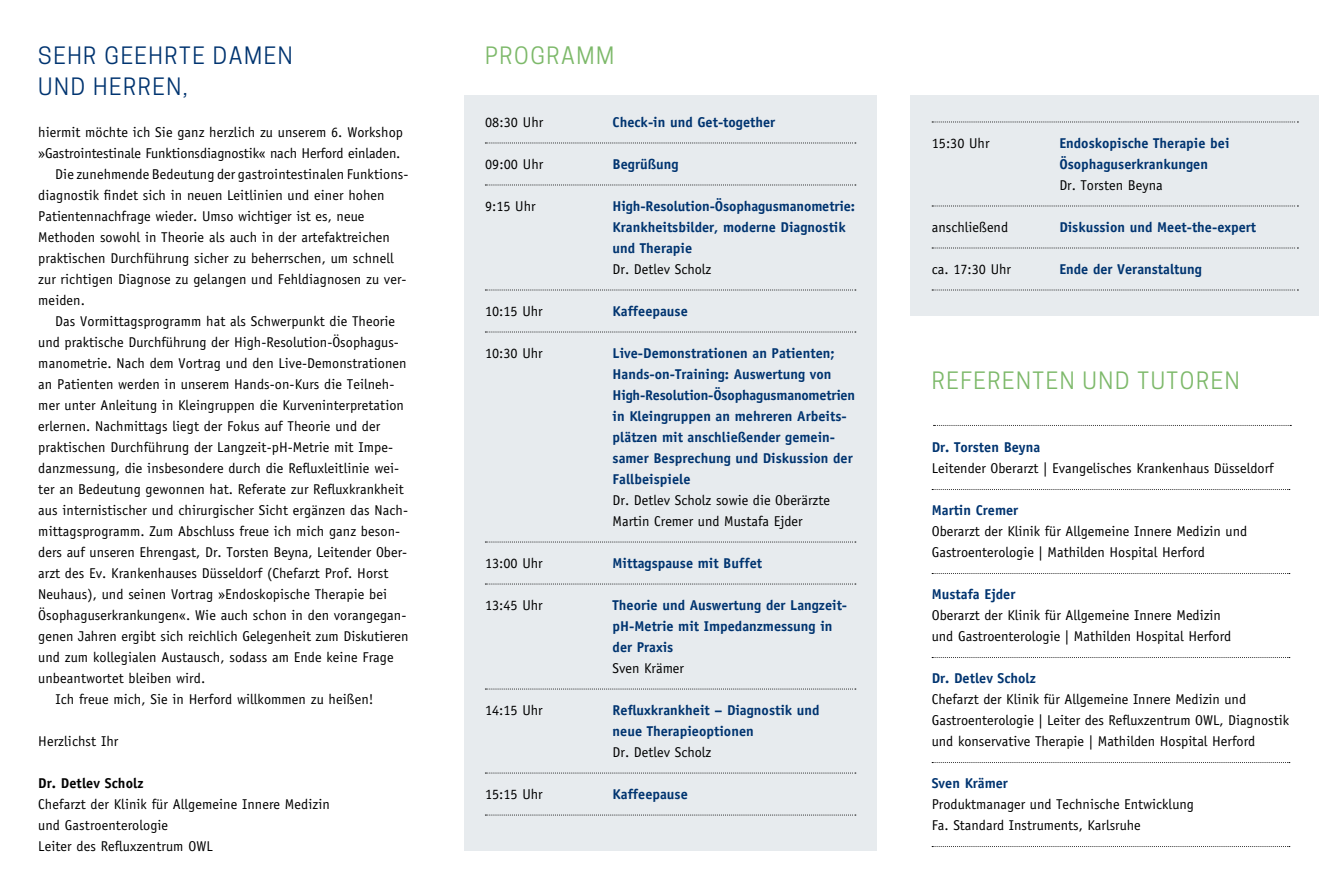
<style>
.page{position:relative;width:1336px;height:893px;background:#fff}
.page>*{position:absolute;margin:0;border:0;box-sizing:border-box;transform-origin:0 0}
.t1{font:22.5px "Cooper Hewitt";letter-spacing:.07em;color:#7db96a}
.t2{font:22.5px/31.5px "Cooper Hewitt";letter-spacing:.07em;color:#003470}
.t3{font:14.25px/21px "Officina Sans";letter-spacing:.005em;color:#000}
.t4{font:700 14.25px/21px "Officina Sans";color:#003470}
.t5{font:700 14.25px "Officina Sans";letter-spacing:.005em;color:#000}
</style>
<div class="page">
<div style="left:463px;top:95px;width:413px;height:755px;background:#e7ebee"></div>
<svg style="left:485px;top:143px;width:370px;height:1px"></svg>
<svg style="left:485px;top:185px;width:370px;height:1px"></svg>
<svg style="left:485px;top:290px;width:370px;height:1px"></svg>
<svg style="left:485px;top:332px;width:370px;height:1px"></svg>
<svg style="left:485px;top:542px;width:370px;height:1px"></svg>
<svg style="left:485px;top:584px;width:370px;height:1px"></svg>
<svg style="left:485px;top:689px;width:370px;height:1px"></svg>
<svg style="left:485px;top:773px;width:370px;height:1px"></svg>
<svg style="left:485px;top:815px;width:370px;height:1px"></svg>
<div style="left:910px;top:95px;width:408px;height:221px;background:#e7ebee"></div>
<svg style="left:931px;top:122px;width:367px;height:1px"></svg>
<svg style="left:931px;top:206px;width:367px;height:1px"></svg>
<svg style="left:931px;top:248px;width:367px;height:1px"></svg>
<svg style="left:931px;top:290px;width:367px;height:1px"></svg>
<svg style="left:931px;top:489px;width:358px;height:1px"></svg>
<svg style="left:931px;top:573px;width:358px;height:1px"></svg>
<svg style="left:931px;top:657px;width:358px;height:1px"></svg>
<svg style="left:931px;top:762px;width:358px;height:1px"></svg>
<svg style="left:931px;top:846px;width:358px;height:1px"></svg>
<svg style="left:933px;top:425px;width:357px;height:1px"></svg>
<h1 class="t2" style="left:38px;top:39px;width:256px">SEHR GEEHRTE DAMEN<br>UND HERREN,</h1>
<p class="t3" style="left:38px;top:122px;width:366px">hiermit möchte ich Sie ganz herzlich zu unserem 6. Workshop</p>
<p class="t3" style="left:38px;top:143px;width:363px">»Gastrointestinale Funktionsdiagnostik« nach Herford einladen.</p>
<p class="t3" style="left:55px;top:164px;width:354px">Die zunehmende Bedeutung der gastrointestinalen Funktions-</p>
<p class="t3" style="left:38px;top:185px;width:348px">diagnostik findet sich in neuen Leitlinien und einer hohen</p>
<p class="t3" style="left:38px;top:206px;width:327px">Patientennachfrage wieder. Umso wichtiger ist es, neue</p>
<p class="t3" style="left:38px;top:227px;width:353px">Methoden sowohl in Theorie als auch in der artefaktreichen</p>
<p class="t3" style="left:38px;top:248px;width:357px">praktischen Durchführung sicher zu beherrschen, um schnell</p>
<p class="t3" style="left:38px;top:269px;width:370px">zur richtigen Diagnose zu gelangen und Fehldiagnosen zu ver-</p>
<p class="t3" style="left:38px;top:290px;width:48px">meiden.</p>
<p class="t3" style="left:55px;top:311px;width:341px">Das Vormittagsprogramm hat als Schwerpunkt die Theorie</p>
<p class="t3" style="left:38px;top:332px;width:362px">und praktische Durchführung der High-Resolution-Ösophagus-</p>
<p class="t3" style="left:38px;top:353px;width:370px">manometrie. Nach dem Vortrag und den Live-Demonstrationen</p>
<p class="t3" style="left:38px;top:374px;width:357px">an Patienten werden in unserem Hands-on-Kurs die Teilneh-</p>
<p class="t3" style="left:38px;top:395px;width:367px">mer unter Anleitung in Kleingruppen die Kurveninterpretation</p>
<p class="t3" style="left:38px;top:416px;width:343px">erlernen. Nachmittags liegt der Fokus auf Theorie und der</p>
<p class="t3" style="left:38px;top:437px;width:356px">praktischen Durchführung der Langzeit-pH-Metrie mit Impe-</p>
<p class="t3" style="left:38px;top:458px;width:362px">danzmessung, die insbesondere durch die Refluxleitlinie wei-</p>
<p class="t3" style="left:38px;top:479px;width:367px">ter an Bedeutung gewonnen hat. Referate zur Refluxkrankheit</p>
<p class="t3" style="left:38px;top:500px;width:371px">aus internistischer und chirurgischer Sicht ergänzen das Nach-</p>
<p class="t3" style="left:38px;top:521px;width:363px">mittagsprogramm. Zum Abschluss freue ich mich ganz beson-</p>
<p class="t3" style="left:38px;top:542px;width:370px">ders auf unseren Ehrengast, Dr. Torsten Beyna, Leitender Ober-</p>
<p class="t3" style="left:38px;top:563px;width:351px">arzt des Ev. Krankenhauses Düsseldorf (Chefarzt Prof. Horst</p>
<p class="t3" style="left:38px;top:584px;width:350px">Neuhaus), und seinen Vortrag »Endoskopische Therapie bei</p>
<p class="t3" style="left:38px;top:605px;width:369px">Ösophaguserkrankungen«. Wie auch schon in den vorangegan-</p>
<p class="t3" style="left:38px;top:626px;width:371px">genen Jahren ergibt sich reichlich Gelegenheit zum Diskutieren</p>
<p class="t3" style="left:38px;top:647px;width:357px">und zum kollegialen Austausch, sodass am Ende keine Frage</p>
<p class="t3" style="left:38px;top:668px;width:168px">unbeantwortet bleiben wird.</p>
<p class="t3" style="left:55px;top:689px;width:320px">Ich freue mich, Sie in Herford willkommen zu heißen!</p>
<p class="t3" style="left:38px;top:731px;width:81px">Herzlichst Ihr</p>
<p class="t5" style="left:38px;top:774px;width:107px">Dr. Detlev Scholz</p>
<p class="t3" style="left:38px;top:794px;width:293px">Chefarzt der Klinik für Allgemeine Innere Medizin und Gastroenterologie<br>Leiter des Refluxzentrum OWL</p>
<h1 class="t1" style="left:485px;top:42px;width:131px">PROGRAMM</h1>
<p class="t3" style="left:485px;top:111px;width:60px">08:30 Uhr</p>
<p class="t4" style="left:612px;top:111px;width:164px">Check-in und Get-together</p>
<p class="t3" style="left:485px;top:153px;width:60px">09:00 Uhr</p>
<p class="t4" style="left:612px;top:153px;width:67px">Begrüßung</p>
<p class="t3" style="left:485px;top:195px;width:52px">9:15 Uhr</p>
<p class="t4" style="left:612px;top:195px;width:244px">High-Resolution-Ösophagusmanometrie:<br>Krankheitsbilder, moderne Diagnostik und Therapie</p>
<p class="t3" style="left:612px;top:258px;width:100px">Dr. Detlev Scholz</p>
<p class="t3" style="left:485px;top:300px;width:59px">10:15 Uhr</p>
<p class="t4" style="left:612px;top:300px;width:77px">Kaffeepause</p>
<p class="t3" style="left:485px;top:342px;width:59px">10:30 Uhr</p>
<p class="t4" style="left:612px;top:342px;width:244px">Live-Demonstrationen an Patienten; Hands-on-Training: Auswertung von High-Resolution-Ösophagusmanometrien in Kleingruppen an mehreren Arbeits&shy;plätzen mit anschließender gemein&shy;samer Besprechung und Diskussion der Fallbeispiele</p>
<p class="t3" style="left:612px;top:489px;width:219px">Dr. Detlev Scholz sowie die Oberärzte<br>Martin Cremer und Mustafa Ejder</p>
<p class="t3" style="left:485px;top:552px;width:59px">13:00 Uhr</p>
<p class="t4" style="left:612px;top:552px;width:151px">Mittagspause mit Buffet</p>
<p class="t3" style="left:485px;top:594px;width:59px">13:45 Uhr</p>
<p class="t4" style="left:612px;top:594px;width:236px">Theorie und Auswertung der Langzeit&shy;pH-Metrie mit Impedanzmessung in der Praxis</p>
<p class="t3" style="left:612px;top:657px;width:73px">Sven Krämer</p>
<p class="t3" style="left:485px;top:699px;width:59px">14:15 Uhr</p>
<p class="t4" style="left:612px;top:699px;width:208px">Refluxkrankheit – Diagnostik und neue Therapieoptionen</p>
<p class="t3" style="left:612px;top:741px;width:100px">Dr. Detlev Scholz</p>
<p class="t3" style="left:485px;top:783px;width:59px">15:15 Uhr</p>
<p class="t4" style="left:612px;top:783px;width:77px">Kaffeepause</p>
<p class="t3" style="left:931px;top:132px;width:59px">15:30 Uhr</p>
<p class="t4" style="left:1059px;top:132px;width:172px">Endoskopische Therapie bei<br>Ösophaguserkrankungen</p>
<p class="t3" style="left:1059px;top:174px;width:105px">Dr. Torsten Beyna</p>
<p class="t3" style="left:931px;top:216px;width:78px">anschließend</p>
<p class="t4" style="left:1059px;top:216px;width:198px">Diskussion und Meet-the-expert</p>
<p class="t3" style="left:931px;top:258px;width:81px">ca. 17:30 Uhr</p>
<p class="t4" style="left:1059px;top:258px;width:144px">Ende der Veranstaltung</p>
<h1 class="t1" style="left:931px;top:367px;width:309px">REFERENTEN UND TUTOREN</h1>
<p class="t4" style="left:931px;top:437px;width:110px">Dr. Torsten Beyna</p>
<p class="t3" style="left:931px;top:458px;width:343px">Leitender Oberarzt | Evangelisches Krankenhaus Düsseldorf</p>
<p class="t4" style="left:931px;top:500px;width:88px">Martin Cremer</p>
<p class="t3" style="left:931px;top:521px;width:317px">Oberarzt der Klinik für Allgemeine Innere Medizin und<br>Gastroenterologie | Mathilden Hospital Herford</p>
<p class="t4" style="left:931px;top:584px;width:85px">Mustafa Ejder</p>
<p class="t3" style="left:931px;top:605px;width:301px">Oberarzt der Klinik für Allgemeine Innere Medizin und Gastroenterologie | Mathilden Hospital Herford</p>
<p class="t4" style="left:931px;top:668px;width:106px">Dr. Detlev Scholz</p>
<p class="t3" style="left:931px;top:689px;width:359px">Chefarzt der Klinik für Allgemeine Innere Medizin und<br>Gastroenterologie | Leiter des Refluxzentrum OWL, Diagnostik und konservative Therapie | Mathilden Hospital Herford</p>
<p class="t4" style="left:931px;top:773px;width:78px">Sven Krämer</p>
<p class="t3" style="left:931px;top:794px;width:264px">Produktmanager und Technische Entwicklung<br>Fa. Standard Instruments, Karlsruhe</p>
</div>
